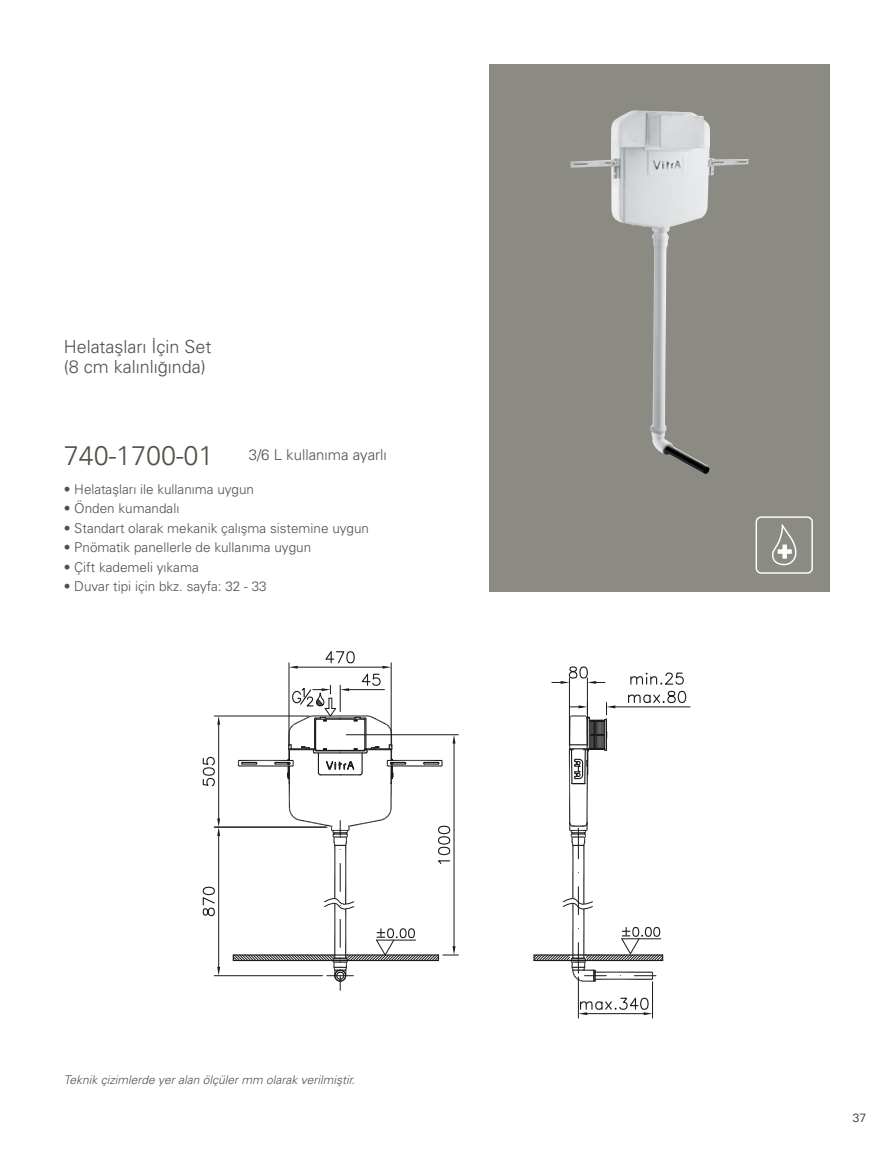
<style>
.page{position:relative;width:893px;height:1149px;background:#fff}
.page>*{position:absolute;margin:0;border:0;box-sizing:border-box;transform-origin:0 0}
.t1{font:27px "Univers Light Tr";color:#515048}
.t2{font:18px/19.5px "Univers Light Tr";color:#515048}
.t3{font:15px "Univers Light Tr";color:#515048}
.t4{font:13.5px "Univers Light Tr";color:#515048}
.t5{font:12px "Univers Light Ita Tr";color:#515048}
.t6{font:12px "Univers Light Tr";color:#1a1a18}
</style>
<div class="page">
<div style="left:489px;top:64px;width:340px;height:527px;background:#8c8b83"></div>
<svg style="left:772px;top:523px;width:25px;height:43px"></svg>
<div style="left:756px;top:516px;width:57px;height:57px;border:1px solid #fff;border-radius:5px"></div>
<img style="left:570px;top:110px;width:179px;height:363px">
<hr style="left:578px;top:976px;width:1px;height:41px;background:#1a1a18">
<hr style="left:652px;top:981px;width:1px;height:36px;background:#1a1a18">
<svg style="left:578px;top:996px;width:74px;height:18px"></svg>
<hr style="left:214px;top:715px;width:95px;height:1px;background:#1a1a18">
<hr style="left:218px;top:724px;width:1px;height:94px;background:#1a1a18">
<svg style="left:217px;top:715px;width:3px;height:9px"></svg>
<svg style="left:202px;top:756px;width:13px;height:31px"></svg>
<hr style="left:214px;top:826px;width:112px;height:1px;background:#1a1a18">
<hr style="left:214px;top:975px;width:108px;height:1px;background:#1a1a18">
<hr style="left:218px;top:835px;width:1px;height:131px;background:#1a1a18">
<svg style="left:217px;top:818px;width:3px;height:17px"></svg>
<svg style="left:217px;top:966px;width:3px;height:9px"></svg>
<svg style="left:202px;top:886px;width:13px;height:30px"></svg>
<hr style="left:615px;top:706px;width:75px;height:1px;background:#1a1a18">
<svg style="left:533px;top:666px;width:154px;height:315px"></svg>
<svg style="left:233px;top:651px;width:225px;height:339px"></svg>
<h2 class="t2" style="left:64px;top:336px;width:149px">Helataşları İçin Set (8 cm kalınlığında)</h2>
<h1 class="t1" style="left:64px;top:439px;width:151px">740-1700-01</h1>
<p class="t3" style="left:249px;top:445px;width:140px">3/6 L kullanıma ayarlı</p>
<p class="t4" style="left:64px;top:481px;width:192px">• Helataşları ile kullanıma uygun</p>
<p class="t4" style="left:64px;top:500px;width:117px">• Önden kumandalı</p>
<p class="t4" style="left:64px;top:520px;width:307px">• Standart olarak mekanik çalışma sistemine uygun</p>
<p class="t4" style="left:64px;top:539px;width:249px">• Pnömatik panellerle de kullanıma uygun</p>
<p class="t4" style="left:64px;top:559px;width:137px">• Çift kademeli yıkama</p>
<p class="t4" style="left:64px;top:578px;width:204px">• Duvar tipi için bkz. sayfa: 32 - 33</p>
<p class="t5" style="left:64px;top:1072px;width:293px">Teknik çizimlerde yer alan ölçüler mm olarak verilmiştir.</p>
<p class="t6" style="left:853px;top:1110px;width:15px">37</p>
</div>
